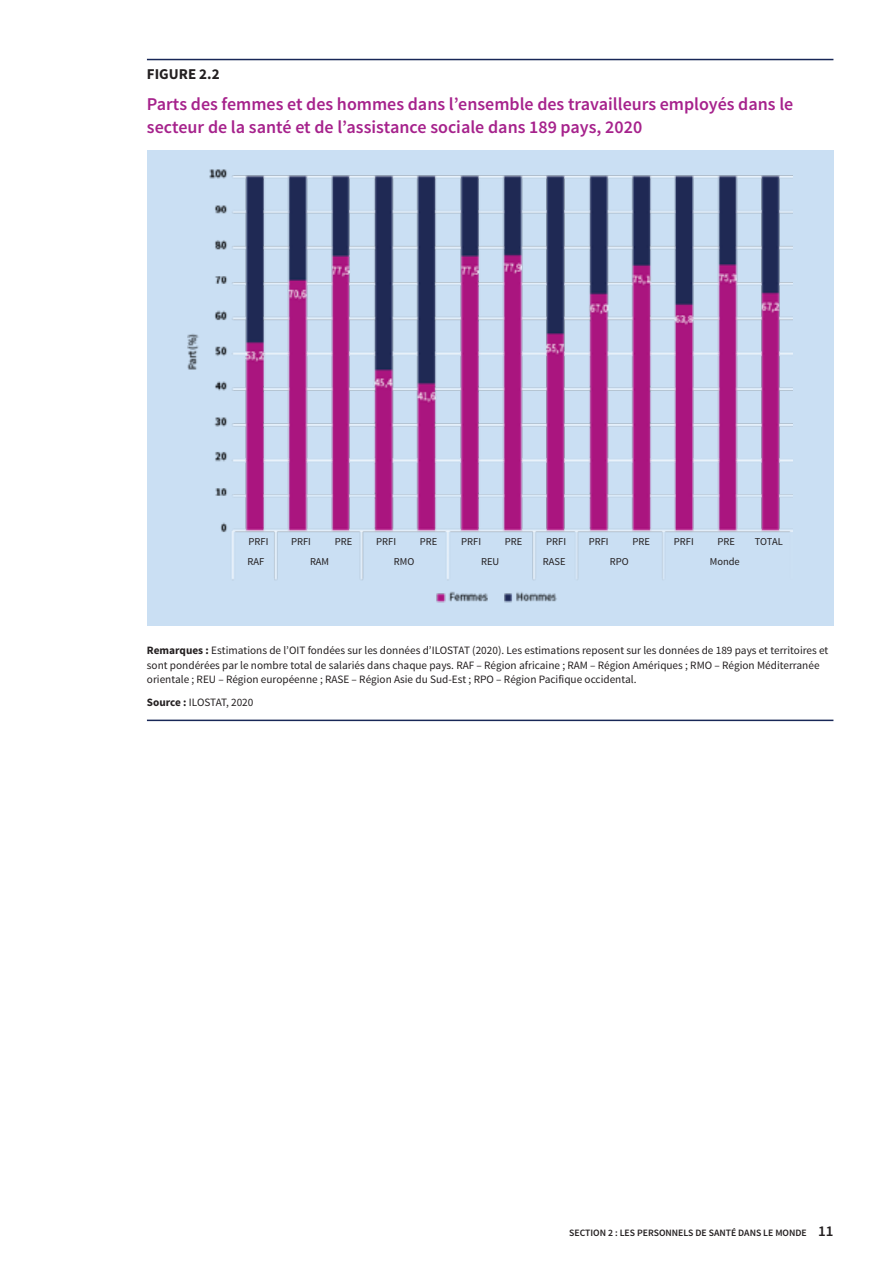
<style>
.page{position:relative;width:893px;height:1263px;background:#fff}
.page>*{position:absolute;margin:0;border:0;box-sizing:border-box;transform-origin:0 0}
.t1{font:600 18px/22.5px "Source Sans Pro";color:#a6228c}
.Body{font:700 15px "Source Sans Pro";color:#231f20}
.Footnote{font:11.25px/14.2px "Source Sans Pro";color:#231f20}
.Footnote-2{font:10.5px "Source Sans Pro";color:#231f20}
.t2{font:600 9.75px "Source Sans Pro";color:#231f20}
.s1{font-weight:700}
.s2{font-size:15px}
</style>
<div class="page">
<div style="left:147px;top:151px;width:686px;height:475px;background:#cadff3"></div>
<hr style="left:147px;top:59px;width:686px;height:1px;background:#182757">
<hr style="left:147px;top:720px;width:686px;height:1px;background:#182757">
<img style="left:188px;top:169px;width:604px;height:434px">
<p class="Body" style="left:147px;top:65px;width:74px">FIGURE 2.2</p>
<p class="t1" style="left:147px;top:94px;width:648px">Parts des femmes et des hommes dans l’ensemble des travailleurs employés dans le secteur de la santé et de l’assistance sociale dans 189 pays, 2020</p>
<p class="Footnote-2" style="left:249px;top:535px;width:21px">PRFI</p>
<p class="Footnote-2" style="left:291px;top:535px;width:21px">PRFI</p>
<p class="Footnote-2" style="left:335px;top:535px;width:19px">PRE</p>
<p class="Footnote-2" style="left:376px;top:535px;width:21px">PRFI</p>
<p class="Footnote-2" style="left:420px;top:535px;width:19px">PRE</p>
<p class="Footnote-2" style="left:461px;top:535px;width:21px">PRFI</p>
<p class="Footnote-2" style="left:505px;top:535px;width:19px">PRE</p>
<p class="Footnote-2" style="left:546px;top:535px;width:21px">PRFI</p>
<p class="Footnote-2" style="left:589px;top:535px;width:21px">PRFI</p>
<p class="Footnote-2" style="left:632px;top:535px;width:19px">PRE</p>
<p class="Footnote-2" style="left:674px;top:535px;width:21px">PRFI</p>
<p class="Footnote-2" style="left:717px;top:535px;width:19px">PRE</p>
<p class="Footnote-2" style="left:755px;top:535px;width:29px">TOTAL</p>
<p class="Footnote-2" style="left:248px;top:555px;width:18px">RAF</p>
<p class="Footnote-2" style="left:310px;top:555px;width:21px">RAM</p>
<p class="Footnote-2" style="left:394px;top:555px;width:22px">RMO</p>
<p class="Footnote-2" style="left:481px;top:555px;width:20px">REU</p>
<p class="Footnote-2" style="left:543px;top:555px;width:24px">RASE</p>
<p class="Footnote-2" style="left:610px;top:555px;width:20px">RPO</p>
<p class="Footnote-2" style="left:710px;top:555px;width:32px">Monde</p>
<p class="Footnote" style="left:147px;top:644px;width:683px"><span class="s1">Remarques :</span> Estimations de l’OIT fondées sur les données d’ILOSTAT (2020). Les estimations reposent sur les données de 189 pays et territoires et sont pondérées par le nombre total de salariés dans chaque pays. RAF – Région africaine ; RAM – Région Amériques ; RMO – Région Méditerranée orientale ; REU – Région européenne ; RASE – Région Asie du Sud-Est ; RPO – Région Pacifique occidental.</p>
<p class="Footnote" style="left:147px;top:695px;width:108px"><span class="s1">Source :</span> ILOSTAT, 2020</p>
<p class="t2" style="left:569px;top:1226px;width:97px">section 2 : Les personn</p>
<p class="t2" style="left:678px;top:1226px;width:48px">els de santé</p>
<p class="t2" style="left:738px;top:1226px;width:97px">dans le mon de <span class="s2">11</span></p>
</div>
